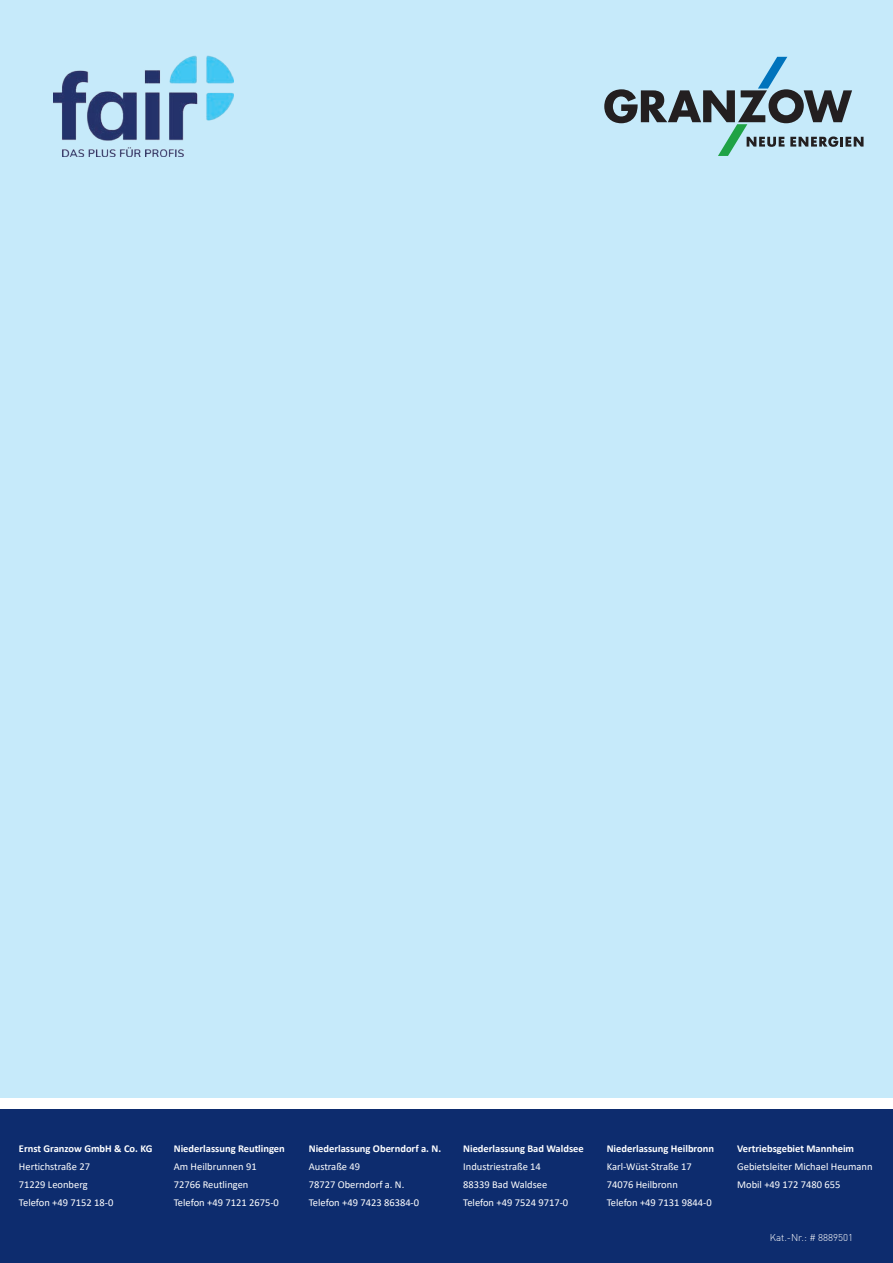
<style>
.page{position:relative;width:893px;height:1263px;background:#fff}
.page>*{position:absolute;margin:0;border:0;box-sizing:border-box;transform-origin:0 0}
.t1{font:10.5px/18px "Calibri";color:#fff}
.t2{font:700 10.5px "Calibri";color:#fff}
.t3{font:300 9.75px "DIN Offc";color:#fff}
</style>
<div class="page">
<div style="left:0;top:0;width:893px;height:1097px;background:#c6eafa"></div>
<div style="left:0;top:1110px;width:893px;height:153px;background:#0d2c6e"></div>
<svg style="left:604px;top:57px;width:259px;height:99px"></svg>
<img style="left:53px;top:55px;width:180px;height:101px">
<p class="t2" style="left:19px;top:1141px;width:135px">Ernst Granzow GmbH &amp; Co. KG</p>
<p class="t1" style="left:19px;top:1157px;width:96px">Hertichstraße 27<br>71229 Leonberg<br>Telefon +49 7152 18-0</p>
<p class="t2" style="left:174px;top:1141px;width:113px">Niederlassung Reutlingen</p>
<p class="t1" style="left:174px;top:1157px;width:107px">Am Heilbrunnen 91<br>72766 Reutlingen<br>Telefon +49 7121 2675-0</p>
<p class="t2" style="left:309px;top:1141px;width:134px">Niederlassung Oberndorf a. N.</p>
<p class="t1" style="left:309px;top:1157px;width:112px">Austraße 49<br>78727 Oberndorf a. N.<br>Telefon +49 7423 86384-0</p>
<p class="t2" style="left:463px;top:1141px;width:122px">Niederlassung Bad Waldsee</p>
<p class="t1" style="left:463px;top:1157px;width:107px">Industriestraße 14<br>88339 Bad Waldsee<br>Telefon +49 7524 9717-0</p>
<p class="t2" style="left:607px;top:1141px;width:109px">Niederlassung Heilbronn</p>
<p class="t1" style="left:607px;top:1157px;width:107px">Karl-Wüst-Straße 17<br>74076 Heilbronn<br>Telefon +49 7131 9844-0</p>
<p class="t2" style="left:737px;top:1141px;width:118px">Vertriebsgebiet Mannheim</p>
<p class="t1" style="left:737px;top:1157px;width:137px">Gebietsleiter Michael Heumann<br>Mobil +49 172 7480 655</p>
<p class="t3" style="left:770px;top:1231px;width:85px">Kat.-Nr.: # 8889501</p>
</div>
